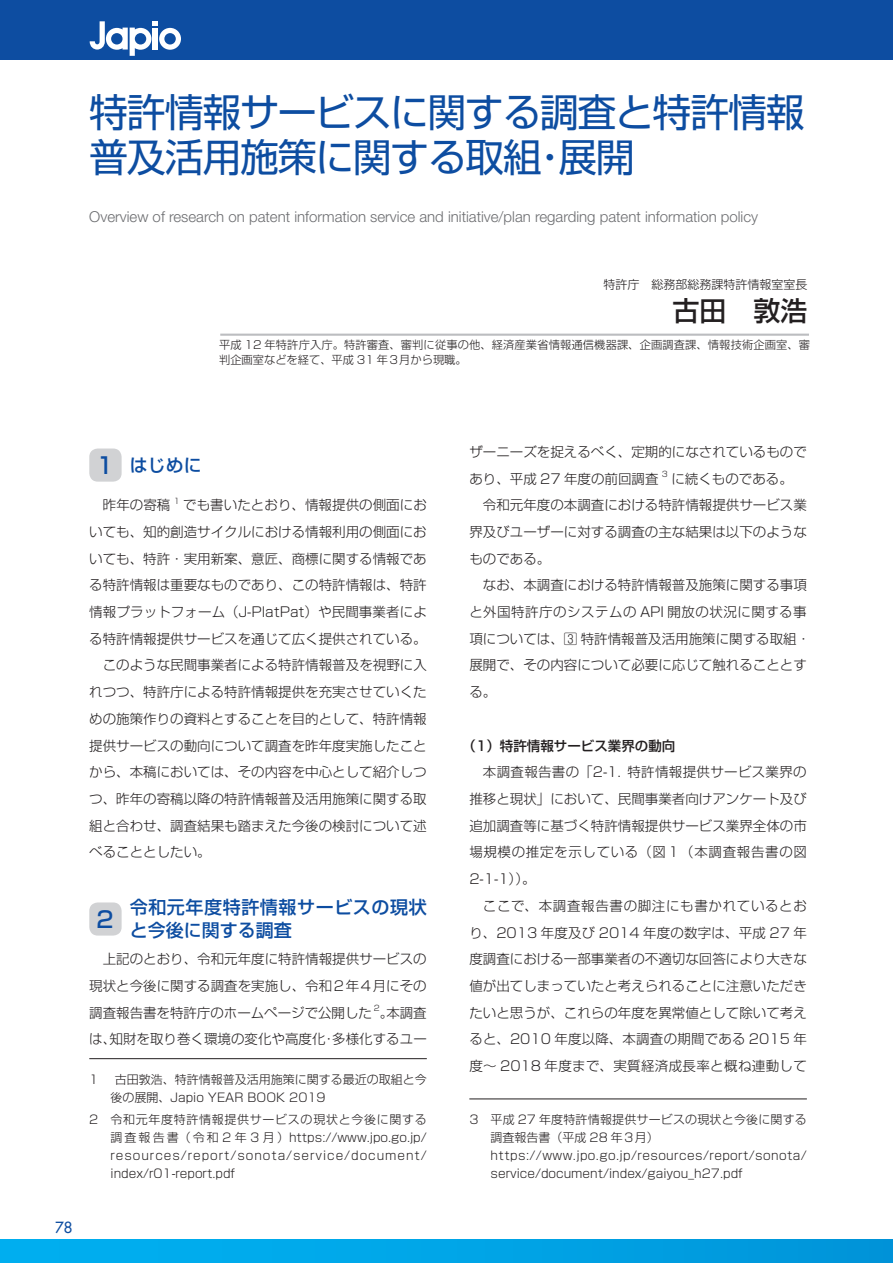
<style>
.page{position:relative;width:893px;height:1263px;background:#fff}
.page>*{position:absolute;margin:0;border:0;box-sizing:border-box;transform-origin:0 0}
.t1{font:39px/45px "Shin Go Pr 5";letter-spacing:-.035em;color:#0d4da1}
.t2{font:500 27px "Shin Go Pro";color:#231f20}
.t3{font:500 22.5px "Shin Go Pr 5";color:#0d4da1}
.t4{font:500 18px/22.5px "Shin Go Pro";letter-spacing:.035em;color:#0d4da1}
.t5{font:300 15px "Helvetica Neue LT Std";color:#6c6d70}
.t6{font:500 15px "Futura Std";color:#0d4da1}
.t7{font:300 13.5px/26.7px "Shin Go Pr 5";color:#231f20;text-align:justify}
.t8{font:300 13.5px "Shin Go Pr 5";letter-spacing:.035em;color:#231f20}
.t9{font:500 13.5px "Shin Go Pr 5";color:#231f20}
.t10{font:300 12px/18px "Shin Go Pr 5";color:#231f20}
.t11{font:300 12px "Shin Go Pro";color:#231f20}
.t12{font:300 11.25px/15px "Shin Go Pro";letter-spacing:.01em;color:#231f20}
.t13{font:300 7.8px "Shin Go Pr 5";color:#231f20}
.s1{font-family:"Shin Go Pr 5";font-size:22.5px}
</style>
<div class="page">
<div style="left:0;top:0;width:893px;height:60px;background:#0d4da1"></div>
<div style="left:0;top:1239px;width:893px;height:24px;background:linear-gradient(to right,#00b2f2,#0096da)"></div>
<svg style="left:90px;top:21px;width:91px;height:35px"></svg>
<hr style="left:220px;top:334px;width:589px;height:2px;background:#bcbdc0">
<div style="left:89px;top:448px;width:33px;height:34px;background:#d1d2d4;border-radius:9px"></div>
<div style="left:89px;top:902px;width:33px;height:33px;background:#d1d2d4;border-radius:9px"></div>
<hr style="left:89px;top:1058px;width:338px;height:1px;background:#231f20">
<hr style="left:469px;top:1099px;width:338px;height:1px;background:#231f20">
<h1 class="t1" style="left:89px;top:86px;width:717px">特許情報サービスに関する調査と特許情報普及活用施策に関する取組・展開</h1>
<p class="t5" style="left:89px;top:207px;width:670px">Overview of research on patent information service and initiative/plan regarding patent information policy</p>
<p class="t11" style="left:603px;top:275px;width:205px">特許庁　総務部総務課特許情報室室長</p>
<h2 class="t2" style="left:672px;top:289px;width:136px">古田　敦浩</h2>
<p class="t12" style="left:219px;top:336px;width:592px">平成 12 年特許庁入庁。特許審査、審判に従事の他、経済産業省情報通信機器課、企画調査課、情報技術企画室、審判企画室などを経て、平成 31 年３月から現職。</p>
<p class="t6" style="left:55px;top:1218px;width:19px">78</p>
<h3 class="t4" style="left:97px;top:451px;width:107px"><span class="s1">1</span> はじめに</h3>
<p class="t7" style="left:103px;top:490px;width:69px">昨年の寄稿</p>
<p class="t13" style="left:174px;top:494px;width:7px">1</p>
<p class="t7" style="left:183px;top:490px;width:245px">でも書いたとおり、情報提供の側面にお</p>
<p class="t7" style="left:89px;top:517px;width:339px">いても、知的創造サイクルにおける情報利用の側面にお</p>
<p class="t7" style="left:89px;top:544px;width:339px">いても、特許・実用新案、意匠、商標に関する情報であ</p>
<p class="t7" style="left:89px;top:571px;width:339px">る特許情報は重要なものであり、この特許情報は、特許</p>
<p class="t7" style="left:89px;top:597px;width:339px">情報プラットフォーム（J-PlatPat）や民間事業者によ</p>
<p class="t7" style="left:89px;top:624px;width:339px">る特許情報提供サービスを通じて広く提供されている。</p>
<p class="t7" style="left:103px;top:651px;width:325px">このような民間事業者による特許情報普及を視野に入</p>
<p class="t7" style="left:89px;top:677px;width:339px">れつつ、特許庁による特許情報提供を充実させていくた</p>
<p class="t7" style="left:89px;top:704px;width:339px">めの施策作りの資料とすることを目的として、特許情報</p>
<p class="t7" style="left:89px;top:731px;width:339px">提供サービスの動向について調査を昨年度実施したこと</p>
<p class="t7" style="left:89px;top:757px;width:339px">から、本稿においては、その内容を中心として紹介しつ</p>
<p class="t7" style="left:89px;top:784px;width:339px">つ、昨年の寄稿以降の特許情報普及活用施策に関する取</p>
<p class="t7" style="left:89px;top:811px;width:339px">組と合わせ、調査結果も踏まえた今後の検討について述</p>
<p class="t7" style="left:89px;top:838px;width:123px">べることとしたい。</p>
<h3 class="t3" style="left:97px;top:900px;width:19px">2</h3>
<h3 class="t4" style="left:130px;top:894px;width:298px">令和元年度特許情報サービスの現状と今後に関する調査</h3>
<p class="t7" style="left:89px;top:944px;width:339px;text-indent:14px">上記のとおり、令和元年度に特許情報提供サービスの現状と今後に関する調査を実施し、令和２年４月にその調査報告書を特許庁のホームページで公開した</p>
<p class="t13" style="left:374px;top:1001px;width:7px">2</p>
<p class="t7" style="left:89px;top:998px;width:339px;text-align:right">。本調査<br>は、知財を取り巻く環境の変化や高度化・多様化するユー</p>
<p class="t10" style="left:89px;top:1069px;width:11px">1</p>
<p class="t10" style="left:111px;top:1069px;width:318px;text-indent:4px">古田敦浩、特許情報普及活用施策に関する最近の取組と今後の展開、Japio YEAR BOOK 2019</p>
<p class="t10" style="left:111px;top:1109px;width:318px;text-align:justify;text-indent:-21px">2 令和元年度特許情報提供サービスの現状と今後に関する調査報告書（令和２年３月）https://www.jpo.go.jp/ resources/report/sonota/service/document/ index/r01-report.pdf</p>
<p class="t7" style="left:469px;top:437px;width:339px">ザーニーズを捉えるべく、定期的になされているものであり、平成 27 年度の前回調査</p>
<p class="t13" style="left:662px;top:467px;width:7px">3</p>
<p class="t7" style="left:671px;top:464px;width:123px">に続くものである。</p>
<p class="t7" style="left:483px;top:490px;width:325px">令和元年度の本調査における特許情報提供サービス業</p>
<p class="t7" style="left:469px;top:517px;width:339px">界及びユーザーに対する調査の主な結果は以下のような</p>
<p class="t7" style="left:469px;top:544px;width:82px">ものである。</p>
<p class="t7" style="left:483px;top:571px;width:325px">なお、本調査における特許情報普及施策に関する事項</p>
<p class="t8" style="left:469px;top:601px;width:339px">と外国特許庁のシステムの API 開放の状況に関する事</p>
<p class="t7" style="left:469px;top:624px;width:342px">項については、3 特許情報普及活用施策に関する取組・</p>
<p class="t7" style="left:469px;top:651px;width:339px">展開で、その内容について必要に応じて触れることとす</p>
<p class="t7" style="left:469px;top:677px;width:28px">る。</p>
<p class="t9" style="left:463px;top:734px;width:214px">（1）特許情報サービス業界の動向</p>
<p class="t7" style="left:469px;top:757px;width:339px;text-indent:14px">本調査報告書の「2-1. 特許情報提供サービス業界の推移と現状」において、民間事業者向けアンケート及び追加調査等に基づく特許情報提供サービス業界全体の市場規模の推定を示している（図１（本調査報告書の図2-1-1））。</p>
<p class="t7" style="left:469px;top:891px;width:339px;text-indent:14px">ここで、本調査報告書の脚注にも書かれているとおり、2013 年度及び 2014 年度の数字は、平成 27 年度調査における一部事業者の不適切な回答により大きな値が出てしまっていたと考えられることに注意いただきたいと思うが、これらの年度を異常値として除いて考えると、2010 年度以降、本調査の期間である 2015 年度～ 2018 年度まで、実質経済成長率と概ね連動して</p>
<p class="t10" style="left:491px;top:1109px;width:318px;text-indent:-21px">3 平成 27 年度特許情報提供サービスの現状と今後に関する調査報告書（平成 28 年３月）https://www.jpo.go.jp/resources/report/sonota/ service/document/index/gaiyou_h27.pdf</p>
</div>
